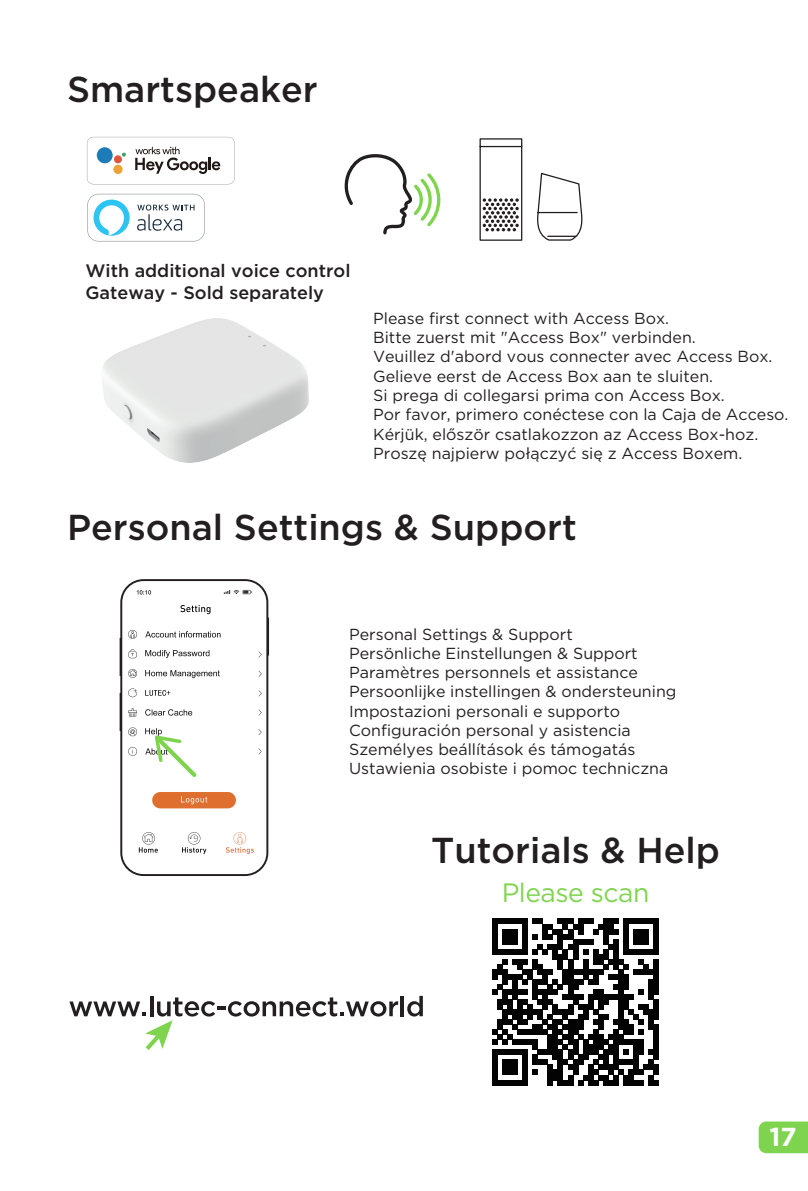
<style>
.page{position:relative;width:808px;height:1191px;background:#fff}
.page>*{position:absolute;margin:0;border:0;box-sizing:border-box;transform-origin:0 0}
.t1{font:500 36px "Gotham";color:#231f20}
.t2{font:26.6px "Gotham";letter-spacing:-.02em;color:#7fd44f}
.t3{font:700 26px "Gotham";color:#fff}
.t4{font:500 18px/21.8px "Gotham";color:#231f20}
.t5{font:16px/19.4px "Gotham";color:#231f20}
</style>
<div class="page">
<svg style="left:492px;top:919px;width:166px;height:166px"></svg>
<svg style="left:479px;top:138px;width:44px;height:91px"></svg>
<svg style="left:537px;top:173px;width:46px;height:56px"></svg>
<svg style="left:87px;top:194px;width:118px;height:35px"></svg>
<img style="left:87px;top:229px;width:494px;height:234px">
<svg style="left:343px;top:154px;width:97px;height:80px"></svg>
<svg style="left:87px;top:137px;width:148px;height:47px"></svg>
<div style="left:114px;top:155px;width:8px;height:8px;background:#df563e;border-radius:50%"></div>
<div style="left:113px;top:165px;width:10px;height:9px;background:#eda436;border-radius:50%"></div>
<div style="left:97px;top:147px;width:16px;height:16px;background:#1c7cb7;border-radius:50%"></div>
<hr style="left:150px;top:996px;width:3px;height:20px;background:#231f20">
<hr style="left:401px;top:996px;width:3px;height:20px;background:#231f20">
<svg style="left:407px;top:996px;width:16px;height:20px"></svg>
<svg style="left:69px;top:997px;width:329px;height:53px"></svg>
<svg style="left:120px;top:579px;width:148px;height:297px"></svg>
<hr style="left:120px;top:638px;width:1px;height:38px;background:#231f20">
<hr style="left:120px;top:693px;width:1px;height:38px;background:#231f20">
<hr style="left:268px;top:617px;width:1px;height:38px;background:#231f20">
<svg style="left:152px;top:733px;width:48px;height:48px"></svg>
<div style="left:759px;top:1121px;width:49px;height:32px;background:#7fd44f"></div>
<h1 class="t1" style="left:67px;top:66px;width:252px">Smartspeaker</h1>
<p class="t4" style="left:85px;top:260px;width:267px">With additional voice control<br>Gateway - Sold separately</p>
<p class="t5" style="left:373px;top:308px;width:417px">Please first connect with Access Box.<br>Bitte zuerst mit "Access Box" verbinden.<br>Veuillez d'abord vous connecter avec Access Box.<br>Gelieve eerst de Access Box aan te sluiten.<br>Si prega di collegarsi prima con Access Box.<br>Por favor, primero conéctese con la Caja de Acceso.<br>Kérjük, először csatlakozzon az Access Box-hoz.<br>Proszę najpierw połączyć się z Access Boxem.</p>
<h1 class="t1" style="left:67px;top:503px;width:511px">Personal Settings &amp; Support</h1>
<p class="t5" style="left:349px;top:624px;width:329px">Personal Settings &amp; Support<br>Persönliche Einstellungen &amp; Support Paramètres personnels et assistance Persoonlijke instellingen &amp; ondersteuning Impostazioni personali e supporto Configuración personal y asistencia Személyes beállítások és támogatás Ustawienia osobiste i pomoc techniczna</p>
<h1 class="t1" style="left:431px;top:826px;width:290px">Tutorials &amp; Help</h1>
<h2 class="t2" style="left:502px;top:875px;width:149px">Please scan</h2>
<h3 class="t3" style="left:769px;top:1122px;width:29px">17</h3>
</div>
